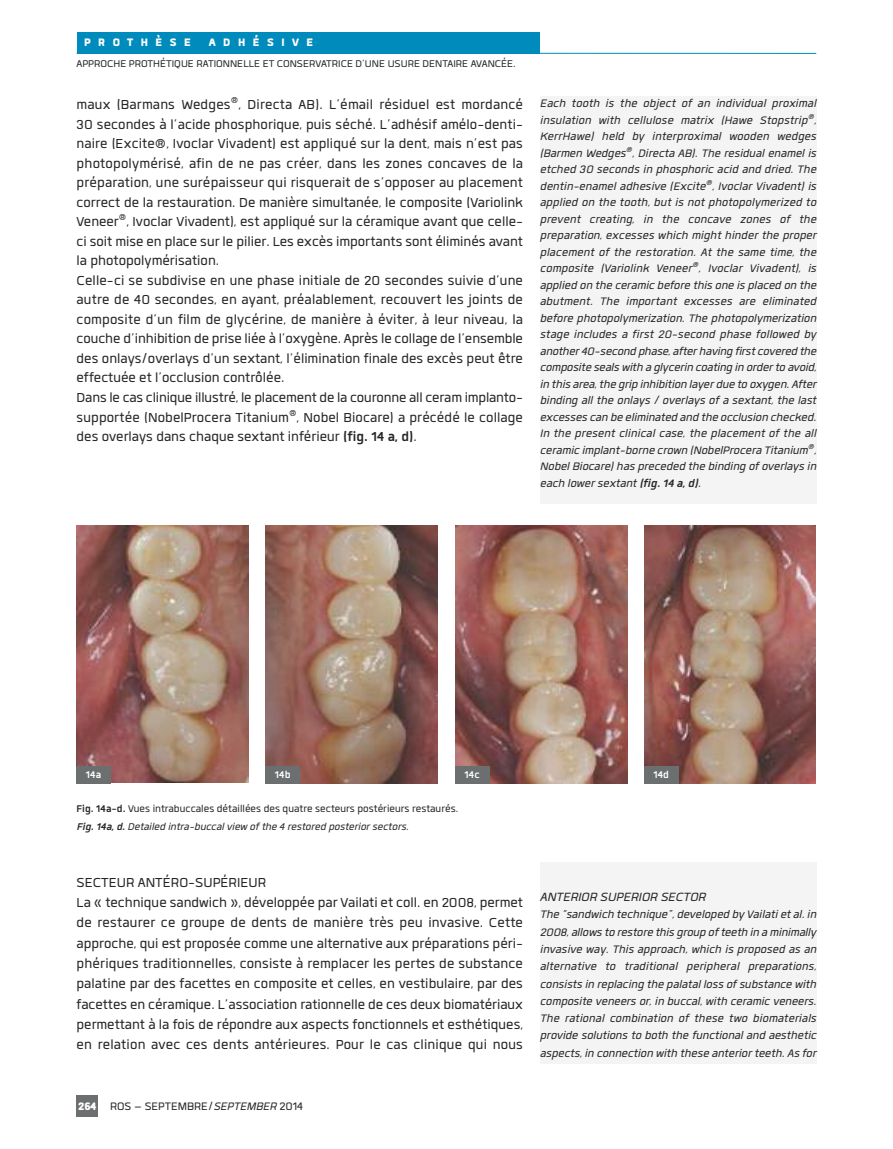
<style>
.page{position:relative;width:893px;height:1149px;background:#fff}
.page>*{position:absolute;margin:0;border:0;box-sizing:border-box;transform-origin:0 0}
.t1{font:18px/19.5px "Quan";letter-spacing:.005em;color:#272627}
.t2{font:italic 16.5px "Quan";color:#272627}
.t3{font:italic 15px/16.5px "Quan";color:#272627;text-align:justify}
.t4{font:15px "Quan";color:#272627}
.t5{font:900 15px "Quan";letter-spacing:.5em;color:#fff}
.t6{font:13.5px/18px "Quan";color:#272627}
.t7{font:700 13.5px "Quan";color:#fff}
.s1{font-weight:700}
.s2{font-weight:700;font-style:italic}
.s3{font-style:italic}
.s4{font-weight:900;color:#fff}
</style>
<div class="page">
<div style="left:77px;top:32px;width:463px;height:21px;background:#008bbd"></div>
<div style="left:540px;top:96px;width:276px;height:967px;background:#f4f4f4"></div>
<div style="left:77px;top:1095px;width:21px;height:21px;background:#6c6f70"></div>
<hr style="left:77px;top:53px;width:739px;height:1px;background:#008bbd">
<div style="left:65px;top:504px;width:765px;height:356px;background:#fff"></div>
<img style="left:76px;top:525px;width:173px;height:257px">
<div style="left:77px;top:766px;width:34px;height:17px;background:#6c6f70"></div>
<img style="left:266px;top:525px;width:172px;height:257px">
<div style="left:266px;top:766px;width:34px;height:17px;background:#6c6f70"></div>
<img style="left:455px;top:525px;width:172px;height:257px">
<div style="left:455px;top:766px;width:34px;height:17px;background:#6c6f70"></div>
<img style="left:644px;top:525px;width:172px;height:257px">
<div style="left:644px;top:766px;width:34px;height:17px;background:#6c6f70"></div>
<p class="t5" style="left:84px;top:32px;width:231px">PROTHÈSE ADHÉSIVE</p>
<p class="t6" style="left:77px;top:53px;width:441px">APPROCHE PROTHÉTIQUE RATIONNELLE ET CONSERVATRICE D’UNE USURE DENTAIRE AVANCÉE.</p>
<p class="t1" style="left:77px;top:93px;width:448px">maux (Barmans Wedges<sup>®</sup>, Directa AB). L’émail résiduel est mordancé 30 secondes à l’acide phosphorique, puis séché. L’adhésif amélo-denti&shy;naire (Excite®, Ivoclar Vivadent) est appliqué sur la dent, mais n’est pas photopolymérisé, afin de ne pas créer, dans les zones concaves de la préparation, une surépaisseur qui risquerait de s’opposer au placement correct de la restauration. De manière simultanée, le composite (Variolink Veneer<sup>®</sup>, Ivoclar Vivadent), est appliqué sur la céramique avant que celle&shy;ci soit mise en place sur le pilier. Les excès importants sont éliminés avant la photopolymérisation.<br>Celle-ci se subdivise en une phase initiale de 20 secondes suivie d’une autre de 40 secondes, en ayant, préalablement, recouvert les joints de composite d’un film de glycérine, de manière à éviter, à leur niveau, la couche d’inhibition de prise liée à l’oxygène. Aprèsle collage de l’ensemble des onlays/overlays d’un sextant, l’élimination finale des excès peut être effectuée et l’occlusion contrôlée.<br>Dans le cas clinique illustré, le placement de la couronne all ceram implanto&shy;supportée (NobelProcera Titanium<sup>®</sup>, Nobel Biocare) a précédé le collage des overlays dans chaque sextant inférieur <span class="s1">(fig. 14 a, d)</span>.</p>
<p class="t3" style="left:540px;top:93px;width:278px">Each tooth is the object of an individual proximal insulation with cellulose matrix (Hawe Stopstrip<sup>®</sup>, KerrHawe) held by interproximal wooden wedges (Barmen Wedges<sup>®</sup>, Directa AB). The residual enamel is etched 30 seconds in phosphoric acid and dried. The dentin-enamel adhesive (Excite<sup>®</sup>, Ivoclar Vivadent) is applied on the tooth, but is not photopolymerized to prevent creating, in the concave zones of the preparation, excesses which might hinder the proper placement of the restoration. At the same time, the composite (Variolink Veneer<sup>®</sup>, Ivoclar Vivadent), is applied on the ceramic before this one is placed on the abutment. The important excesses are eliminated before photopolymerization. The photopolymerization stage includes a first 20-second phase followed by another 40-second phase, after having first covered the composite seals with a glycerin coating in order to avoid, in this area, the grip inhibition layer due to oxygen. After binding all the onlays / overlays of a sextant, the last excesses can be eliminated and the occlusion checked.<br>In the present clinical case, the placement of the all ceramic implant-borne crown (NobelProcera Titanium<sup>®</sup>, Nobel Biocare) has preceded the binding of overlays in each lower sextant <span class="s1">(fig. 14 a, d)</span>.</p>
<p class="t7" style="left:86px;top:765px;width:17px">14a</p>
<p class="t7" style="left:275px;top:765px;width:17px">14b</p>
<p class="t7" style="left:465px;top:765px;width:16px">14c</p>
<p class="t7" style="left:653px;top:765px;width:17px">14d</p>
<p class="t6" style="left:77px;top:797px;width:383px"><span class="s1">Fig. 14a-d.</span> Vues intrabuccales détaillées des quatre secteurs postérieurs restaurés.<br><span class="s2">Fig. 14a, d.</span> <span class="s3">Detailed intra-buccal view of the 4 restored posterior sectors.</span></p>
<p class="t1" style="left:77px;top:870px;width:448px;line-height:20.2px">SECTEUR ANTÉRO-SUPÉRIEUR<br>La « technique sandwich », développée par Vailati et coll. en 2008, permet de restaurer ce groupe de dents de manière très peu invasive. Cette approche, qui est proposée comme une alternative aux préparations péri&shy;phériques traditionnelles, consiste à remplacer les pertes de substance palatine par des facettes en composite et celles, en vestibulaire, par des facettes en céramique. L’association rationnelle de ces deux biomatériaux permettant à la fois de répondre aux aspects fonctionnels et esthétiques, en relation avec ces dents antérieures. Pour le cas clinique qui nous</p>
<p class="t4" style="left:78px;top:1095px;width:226px"><span class="s4">264</span> ROS – SEPTEMBRE/<span class="s3">SEPTEMBER</span> 2014</p>
<p class="t2" style="left:540px;top:885px;width:167px">ANTERIOR SUPERIOR SECTOR</p>
<p class="t3" style="left:540px;top:904px;width:278px;line-height:17.2px">The “sandwich technique”, developed by Vailati et al. in 2008, allows to restore this group of teeth in a minimally invasive way. This approach, which is proposed as an alternative to traditional peripheral preparations, consists in replacing the palatal loss of substance with composite veneers or, in buccal, with ceramic veneers.<br>The rational combination of these two biomaterials provide solutions to both the functional and aesthetic aspects, in connection with these anterior teeth. As for</p>
</div>
